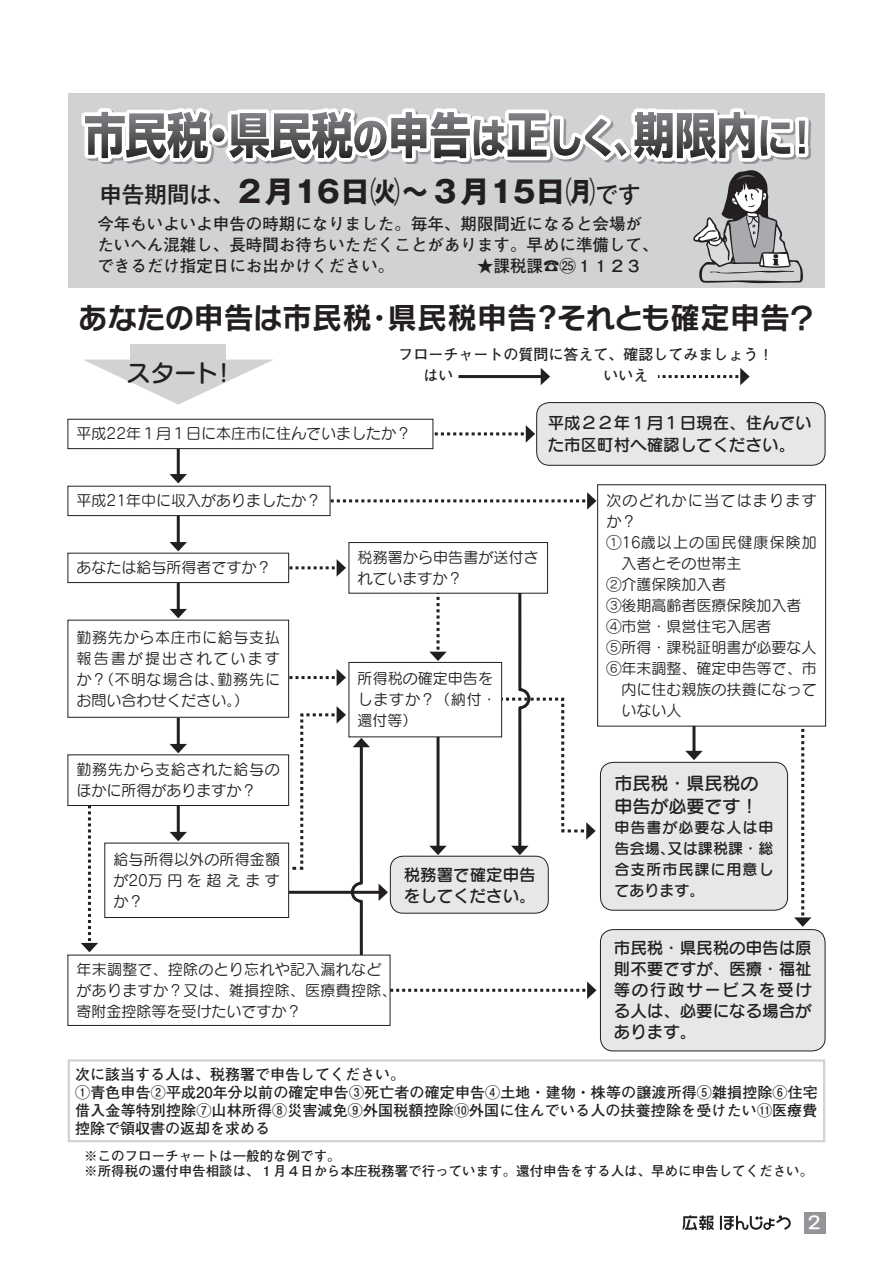
<style>
.page{position:relative;width:893px;height:1263px;background:#fff}
.page>*{position:absolute;margin:0;border:0;box-sizing:border-box;transform-origin:0 0}
.t1{font:30px "Rodin NTLG Pro B";letter-spacing:-.005em;color:#231f20}
.t2{font:700 30px "Gothic MB101 Pro";color:#231f20}
.t3{font:24px "Seurat Pro DB";color:#231f20}
.t4{font:500 22.5px "Gothic MB101 Pro";color:#231f20}
.t5{font:18px "Seurat Pro DB";color:#231f20}
.t6{font:17.25px "Mn Mr 4 Mzn";color:#fff}
.t7{font:16.5px/21px "Seurat Pro DB";color:#231f20}
.t8{font:700 16.5px/21px "Futo Go B101 Pro";color:#231f20}
.t9{font:15px/21px "Seurat Pro M";letter-spacing:.005em;color:#231f20}
.t10{font:700 15px/18px "Futo Go B101 Pro";color:#231f20;text-align:justify}
.t11{font:15px/21px "Seurat Pro DB";letter-spacing:.065em;color:#231f20;text-align:right}
.t12{font:15px/21px "Seurat Pro M";letter-spacing:.055em;color:#231f20;text-align:right}
.t13{font:15px/21px "Seurat Pro M";letter-spacing:.045em;color:#231f20}
.t14{font:15px/21px "Seurat Pro M";letter-spacing:.035em;color:#231f20}
.t15{font:15px/21px "Seurat Pro M";letter-spacing:.085em;color:#231f20}
.t16{font:700 13.5px "Futo Go B101 Pro";color:#231f20}
.s1{font-weight:500;font-size:22.5px}
</style>
<div class="page">
<hr style="left:282px;top:891px;width:99px;height:3px;background:#231f20">
<svg style="left:279px;top:706px;width:91px;height:249px"></svg>
<svg style="left:289px;top:669px;width:57px;height:17px"></svg>
<svg style="left:289px;top:559px;width:57px;height:18px"></svg>
<svg style="left:330px;top:492px;width:266px;height:18px"></svg>
<svg style="left:81px;top:806px;width:17px;height:146px"></svg>
<hr style="left:177px;top:796px;width:3px;height:38px;background:#231f20">
<svg style="left:170px;top:832px;width:17px;height:9px"></svg>
<hr style="left:177px;top:708px;width:3px;height:39px;background:#231f20">
<svg style="left:170px;top:744px;width:17px;height:9px"></svg>
<hr style="left:177px;top:573px;width:3px;height:39px;background:#231f20">
<svg style="left:170px;top:609px;width:17px;height:9px"></svg>
<hr style="left:177px;top:506px;width:3px;height:39px;background:#231f20">
<svg style="left:170px;top:542px;width:17px;height:9px"></svg>
<hr style="left:177px;top:438px;width:3px;height:39px;background:#231f20">
<svg style="left:170px;top:474px;width:17px;height:9px"></svg>
<div style="left:68px;top:94px;width:757px;height:194px;background:#d1d2d4"></div>
<svg style="left:81px;top:108px;width:730px;height:175px"></svg>
<div style="left:68px;top:419px;width:365px;height:30px;background:#fff"></div>
<div style="left:68px;top:419px;width:365px;height:30px;border:1px solid #231f20"></div>
<div style="left:68px;top:486px;width:262px;height:30px;background:#fff"></div>
<div style="left:68px;top:486px;width:262px;height:30px;border:1px solid #231f20"></div>
<div style="left:68px;top:553px;width:221px;height:29px;background:#fff"></div>
<div style="left:68px;top:553px;width:221px;height:30px;border:1px solid #231f20"></div>
<div style="left:68px;top:620px;width:221px;height:97px;background:#fff"></div>
<div style="left:68px;top:755px;width:221px;height:50px;background:#fff"></div>
<div style="left:68px;top:755px;width:221px;height:51px;border:1px solid #231f20"></div>
<div style="left:105px;top:843px;width:184px;height:74px;background:#fff"></div>
<div style="left:105px;top:843px;width:184px;height:75px;border:1px solid #231f20"></div>
<div style="left:68px;top:955px;width:322px;height:71px;border:1px solid #231f20"></div>
<div style="left:68px;top:1059px;width:757px;height:83px;border:2px solid #d1d2d4"></div>
<svg style="left:424px;top:402px;width:401px;height:63px"></svg>
<div style="left:349px;top:542px;width:199px;height:51px;border:1px solid #231f20"></div>
<svg style="left:379px;top:567px;width:446px;height:484px"></svg>
<svg style="left:84px;top:360px;width:189px;height:45px"></svg>
<div style="left:130px;top:345px;width:96px;height:30px;background:#d1d2d4"></div>
<hr style="left:458px;top:375px;width:85px;height:3px;background:#231f20">
<svg style="left:541px;top:368px;width:9px;height:17px"></svg>
<svg style="left:658px;top:368px;width:92px;height:17px"></svg>
<div style="left:349px;top:662px;width:153px;height:75px;background:#fff"></div>
<div style="left:349px;top:662px;width:153px;height:75px;border:1px solid #231f20"></div>
<svg style="left:720px;top:1215px;width:71px;height:15px"></svg>
<svg style="left:683px;top:1215px;width:31px;height:15px"></svg>
<div style="left:804px;top:1212px;width:21px;height:21px;background:#939598"></div>
<p class="t2" style="left:234px;top:167px;width:408px">２月16日㈫～３月15日㈪<span class="s1">です</span></p>
<p class="t4" style="left:99px;top:176px;width:136px">申告期間は、</p>
<p class="t8" style="left:97px;top:211px;width:562px">今年もいよいよ申告の時期になりました。毎年、期限間近になると会場がたいへん混雑し、長時間お待ちいただくことがあります。早めに準備して、</p>
<p class="t8" style="left:477px;top:253px;width:166px">★課税課☎25１１２３</p>
<p class="t8" style="left:97px;top:253px;width:298px">できるだけ指定日にお出かけください。</p>
<p class="t1" style="left:78px;top:298px;width:296px">あなたの申告は市民税</p>
<p class="t1" style="left:387px;top:298px;width:432px">県民税申告?それとも確定申告?</p>
<p class="t1" style="left:365px;top:298px;width:31px">・</p>
<p class="t3" style="left:127px;top:357px;width:93px">スタート</p>
<p class="t3" style="left:212px;top:357px;width:25px">！</p>
<p class="t10" style="left:398px;top:344px;width:376px">フローチャートの質問に答えて、確認してみましょう!</p>
<p class="t9" style="left:77px;top:423px;width:336px">平成22年１月１日に本庄市に住んでいましたか?</p>
<p class="t7" style="left:548px;top:411px;width:265px;line-height:22.5px">平成２２年１月１日現在、住んでいた市区町村へ確認してください。</p>
<p class="t9" style="left:77px;top:490px;width:246px">平成21年中に収入がありましたか?</p>
<p class="t9" style="left:77px;top:557px;width:197px">あなたは給与所得者ですか?</p>
<p class="t12" style="left:77px;top:626px;width:205px">勤務先から本庄市に給与支払報告書が提出されています勤務先に</p>
<p class="t9" style="left:77px;top:668px;width:174px">か？（不明な場合は、<br>お問い合わせください (。</p>
<p class="t13" style="left:77px;top:759px;width:205px">勤務先から支給された給与のほかに所得がありますか?</p>
<p class="t9" style="left:113px;top:848px;width:168px;text-align:justify">給与所得以外の所得金額が20万円を超えますか?</p>
<p class="t9" style="left:358px;top:546px;width:183px">税務署から申告書が送付されていますか?</p>
<p class="t9" style="left:358px;top:668px;width:141px">所得税の確定申告をしますか？（納付・還付等(</p>
<p class="t7" style="left:404px;top:863px;width:133px">税務署で確定申告をしてください。</p>
<p class="t9" style="left:77px;top:958px;width:321px">年末調整で、控除のとり忘れや記入漏れなどがありますか？又は、雑損控除、医療費控除、寄附金控除等を受けたいですか?</p>
<p class="t15" style="left:606px;top:489px;width:212px">次のどれかに当てはまりますか?</p>
<p class="t14" style="left:621px;top:531px;width:197px;text-indent:-15px">①16歳以上の国民健康保険加入者とその世帯主</p>
<p class="t9" style="left:606px;top:573px;width:121px">②介護保険加入者</p>
<p class="t9" style="left:606px;top:594px;width:197px">③後期高齢者医療保険加入者</p>
<p class="t9" style="left:606px;top:615px;width:167px">④市営・県営住宅入居者</p>
<p class="t9" style="left:606px;top:636px;width:212px">⑤所得・課税証明書が必要な人</p>
<p class="t9" style="left:621px;top:657px;width:197px;text-align:justify;text-indent:-15px">⑥年末調整、確定申告等で、市内に住む親族の扶養になっていない人</p>
<p class="t5" style="left:614px;top:772px;width:145px">市民税・県民税の</p>
<p class="t5" style="left:614px;top:794px;width:145px">申告が必要です!</p>
<p class="t11" style="left:614px;top:816px;width:160px">申告書が必要な人は申又は課税課・総</p>
<p class="t11" style="left:614px;top:837px;width:160px;text-align:left">告会場、<br>合支所市民課に用意してあります。</p>
<p class="t7" style="left:614px;top:937px;width:199px;text-align:justify">市民税・県民税の申告は原則不要ですが、医療・福祉等の行政サービスを受ける人は、必要になる場合があります。</p>
<p class="t10" style="left:75px;top:1063px;width:331px">次に該当する人は、税務署で申告してください。</p>
<p class="t10" style="left:75px;top:1081px;width:744px">①青色申告②平成20年分以前の確定申告③死亡者の確定申告④土地・建物・株等の譲渡所得⑤雑損控除⑥住宅借入金等特別控除⑦山林所得⑧災害減免⑨外国税額控除⑩外国に住んでいる人の扶養控除を受けたい⑪医療費控除で領収書の返却を求める</p>
<p class="t16" style="left:84px;top:1145px;width:258px">※このフローチャートは一般的な例です。</p>
<p class="t16" style="left:84px;top:1160px;width:730px">※所得税の還付申告相談は、１月４日から本庄税務署で行っています。還付申告をする人は、早めに申告してください。</p>
<p class="t6" style="left:806px;top:1215px;width:19px">2</p>
</div>
